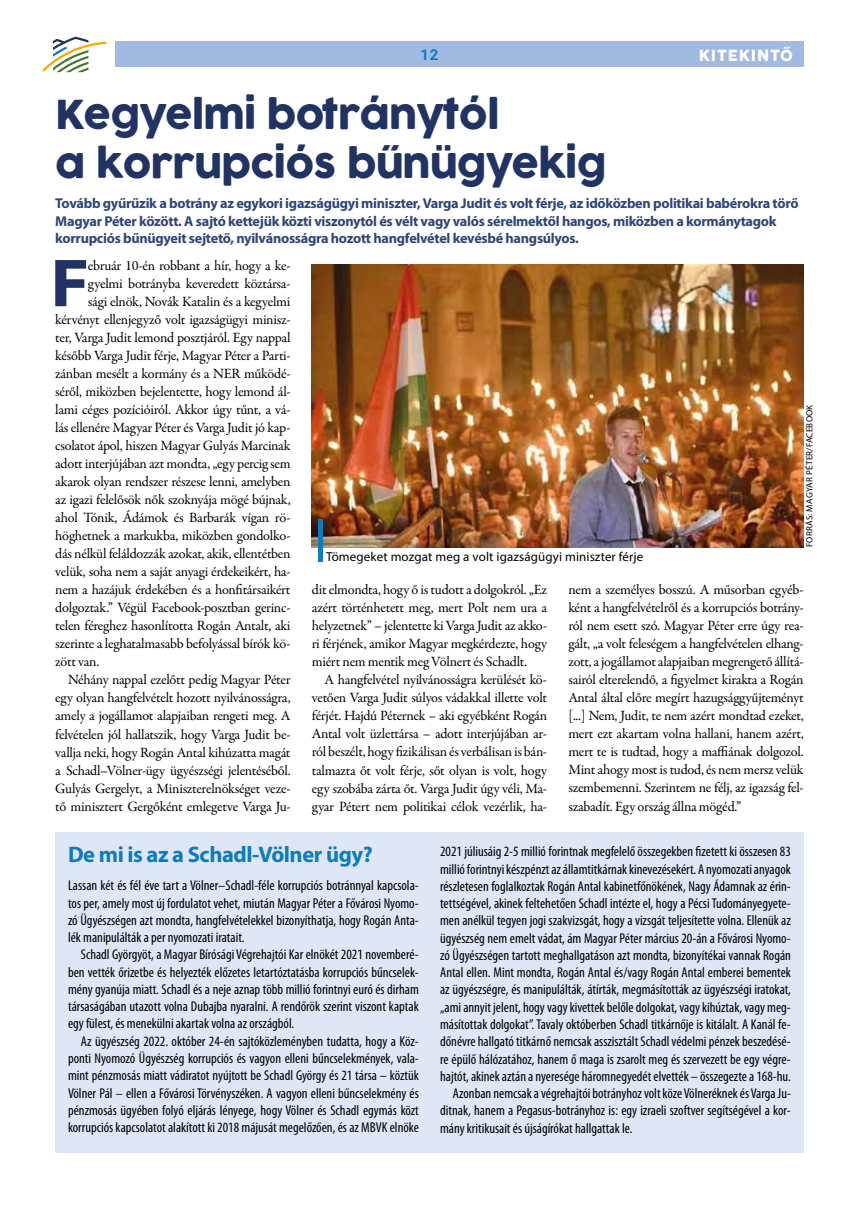
<style>
.page{position:relative;width:859px;height:1217px;background:#fff}
.page>*{position:absolute;margin:0;border:0;box-sizing:border-box;transform-origin:0 0}
.t1{font:900 64.95px "Roboto";color:#213363}
.t2{font:39px/49.5px "Cocogoose";letter-spacing:-.02em;color:#213363}
.t3{font:700 22.5px "Myriad Pro";letter-spacing:-.02em;color:#0c7cc1}
.t4{font:15px "Cocogoose";letter-spacing:.05em;color:#fff}
.t5{font:700 15px "Roboto";color:#0c7cc1}
.t6{font:14.25px/18px "Garamond Premr Pro";letter-spacing:-.02em;color:#000;text-align:justify}
.t7{font:condensed 14.25px/17.2px "Myriad Pro";color:#000;text-align:justify}
.t8{font:700 14.25px/17.2px "Myriad Pro";letter-spacing:-.02em;color:#2f4479}
.t9{font:12.9px "Myriad Pro";letter-spacing:.01em;color:#000}
.t10{font:9px "Myriad Pro";letter-spacing:.03em;color:#000}
</style>
<div class="page">
<div style="left:115px;top:41px;width:689px;height:26px;background:#a0bae2"></div>
<svg style="left:43px;top:37px;width:63px;height:35px"></svg>
<img style="left:312px;top:264px;width:492px;height:283px">
<div style="left:317px;top:518px;width:5px;height:43px;background:#0c7cc1"></div>
<div style="left:55px;top:832px;width:749px;height:320px;background:#dfe6f6"></div>
<p class="t5" style="left:420px;top:44px;width:19px">12</p>
<p class="t4" style="left:699px;top:45px;width:96px">KITEKINTŐ</p>
<h2 class="t2" style="left:55px;top:91px;width:553px">Kegyelmi botránytól<br>a korrupciós bűnügyekig</h2>
<p class="t8" style="left:55px;top:194px;width:745px">Tovább gyűrűzik a botrány az egykori igazságügyi miniszter, Varga Judit és volt férje, az időközben politikai babérokra törő<br>Magyar Péter között. A sajtó kettejük közti viszonytól és vélt vagy valós sérelmektől hangos, miközben a kormánytagok korrupciós bűnügyeit sejtető, nyilvánosságra hozott hangfelvétel kevésbé hangsúlyos.</p>
<h1 class="t1" style="left:52px;top:237px;width:37px">F</h1>
<p class="t6" style="left:88px;top:257px;width:204px">ebruár 10-én robbant a hír, hogy a ke-</p>
<p class="t6" style="left:88px;top:275px;width:204px">gyelmi botrányba keveredett köztársa-</p>
<p class="t6" style="left:88px;top:293px;width:204px">sági elnök, Novák Katalin és a kegyelmi</p>
<p class="t6" style="left:55px;top:311px;width:237px">kérvényt ellenjegyző volt igazságügyi minisz-</p>
<p class="t6" style="left:55px;top:329px;width:237px">ter, Varga Judit lemond posztjáról. Egy nappal</p>
<p class="t6" style="left:55px;top:347px;width:237px">később Varga Judit férje, Magyar Péter a Parti-</p>
<p class="t6" style="left:55px;top:365px;width:237px">zánban mesélt a kormány és a NER működé-</p>
<p class="t6" style="left:55px;top:383px;width:237px">séről, miközben bejelentette, hogy lemond ál-</p>
<p class="t6" style="left:55px;top:401px;width:237px">lami céges pozícióiról. Akkor úgy tűnt, a vá-</p>
<p class="t6" style="left:55px;top:419px;width:237px">lás ellenére Magyar Péter és Varga Judit jó kap-</p>
<p class="t6" style="left:55px;top:437px;width:237px">csolatot ápol, hiszen Magyar Gulyás Marcinak</p>
<p class="t6" style="left:55px;top:455px;width:237px">adott interjújában azt mondta, „egy percig sem</p>
<p class="t6" style="left:55px;top:473px;width:237px">akarok olyan rendszer részese lenni, amelyben</p>
<p class="t6" style="left:55px;top:491px;width:237px">az igazi felelősök nők szoknyája mögé bújnak,</p>
<p class="t6" style="left:55px;top:509px;width:237px">ahol Tónik, Ádámok és Barbarák vígan rö-</p>
<p class="t6" style="left:55px;top:527px;width:237px">höghetnek a markukba, miközben gondolko-</p>
<p class="t6" style="left:55px;top:545px;width:237px">dás nélkül feláldozzák azokat, akik, ellentétben</p>
<p class="t6" style="left:55px;top:563px;width:237px">velük, soha nem a saját anyagi érdekeikért, ha-</p>
<p class="t6" style="left:55px;top:581px;width:237px">nem a hazájuk érdekében és a honfitársaikért</p>
<p class="t6" style="left:55px;top:599px;width:237px">dolgoztak.” Végül Facebook-posztban gerinc-</p>
<p class="t6" style="left:55px;top:617px;width:237px">telen féreghez hasonlította Rogán Antalt, aki</p>
<p class="t6" style="left:55px;top:635px;width:237px">szerinte a leghatalmasabb befolyással bírók kö-</p>
<p class="t6" style="left:55px;top:653px;width:46px">zött van.</p>
<p class="t6" style="left:68px;top:671px;width:224px">Néhány nappal ezelőtt pedig Magyar Péter</p>
<p class="t6" style="left:55px;top:689px;width:237px">egy olyan hangfelvételt hozott nyilvánosságra,</p>
<p class="t6" style="left:55px;top:707px;width:237px">amely a jogállamot alapjaiban rengeti meg. A</p>
<p class="t6" style="left:55px;top:725px;width:237px">felvételen jól hallatszik, hogy Varga Judit be-</p>
<p class="t6" style="left:55px;top:743px;width:237px">vallja neki, hogy Rogán Antal kihúzatta magát</p>
<p class="t6" style="left:55px;top:761px;width:237px">a Schadl–Völner-ügy ügyészségi jelentéséből.</p>
<p class="t6" style="left:55px;top:779px;width:237px">Gulyás Gergelyt, a Miniszterelnökséget veze-</p>
<p class="t6" style="left:55px;top:797px;width:237px">tő minisztert Gergőként emlegetve Varga Ju-</p>
<p class="t10" style="left:804px;top:547px;width:144px;rotate:-90deg">FORRÁS: MAGYAR PÉTER/FACEBOOK</p>
<p class="t9" style="left:326px;top:549px;width:319px">Tömegeket mozgat meg a volt igazságügyi miniszter férje</p>
<p class="t6" style="left:568px;top:581px;width:237px">nem a személyes bosszú. A műsorban egyéb&shy;ként a hangfelvételről és a korrupciós botrány&shy;ról nem esett szó. Magyar Péter erre úgy rea&shy;gált, „a volt feleségem a hangfelvételen elhang&shy;zott, a jogállamot alapjaiban megrengető állítá&shy;sairól elterelendő, a figyelmet kirakta a Rogán Antal által előre megírt hazugsággyűjteményt [...] Nem, Judit, te nem azért mondtad ezeket, mert ezt akartam volna hallani, hanem azért, mert te is tudtad, hogy a maffiának dolgozol.<br>Mint ahogy most is tudod, és nem mersz velük szembemenni. Szerintem ne félj, az igazság fel&shy;szabadít. Egy ország állna mögéd.”</p>
<p class="t6" style="left:312px;top:581px;width:237px">dit elmondta, hogy ő is tudott a dolgokról. „Ez azért történhetett meg, mert Polt nem ura a helyzetnek” – jelentette ki Varga Judit az akko&shy;ri férjének, amikor Magyar megkérdezte, hogy miért nem mentik meg Völnert és Schadlt.</p>
<p class="t6" style="left:312px;top:671px;width:237px;text-indent:13px">A hangfelvétel nyilvánosságra kerülését kö&shy;vetően Varga Judit súlyos vádakkal illette volt férjét. Hajdú Péternek – aki egyébként Rogán Antal volt üzlettársa – adott interjújában ar&shy;ról beszélt, hogy fizikálisan és verbálisan is bán&shy;talmazta őt volt férje, sőt olyan is volt, hogy egy szobába zárta őt. Varga Judit úgy véli, Ma&shy;gyar Pétert nem politikai célok vezérlik, ha-</p>
<h3 class="t3" style="left:68px;top:839px;width:306px">De mi is az a Schadl-Völner ügy?</h3>
<p class="t7" style="left:68px;top:877px;width:352px">Lassan két és fél éve tart a Völner–Schadl-féle korrupciós botránnyal kapcsola&shy;tos per, amely most új fordulatot vehet, miután Magyar Péter a Fővárosi Nyomo&shy;zó Ügyészségen azt mondta, hangfelvételekkel bizonyíthatja, hogy Rogán Anta&shy;lék manipulálták a per nyomozati iratait.</p>
<p class="t7" style="left:68px;top:946px;width:352px;text-indent:13px">Schadl Györgyöt, a Magyar Bírósági Végrehajtói Kar elnökét 2021 novemberé&shy;ben vették őrizetbe és helyezték előzetes letartóztatásba korrupciós bűncselek&shy;mény gyanúja miatt. Schadl és a neje aznap több millió forintnyi euró és dirham társaságában utazott volna Dubajba nyaralni. A rendőrök szerint viszont kaptak egy fülest, és menekülni akartak volna az országból.</p>
<p class="t7" style="left:68px;top:1032px;width:352px;text-indent:13px">Az ügyészség 2022. október 24-én sajtóközleményben tudatta, hogy a Köz&shy;ponti Nyomozó Ügyészség korrupciós és vagyon elleni bűncselekmények, vala&shy;mint pénzmosás miatt vádiratot nyújtott be Schadl György és 21 társa – köztük Völner Pál – ellen a Fővárosi Törvényszéken. A vagyon elleni bűncselekmény és pénzmosás ügyében folyó eljárás lényege, hogy Völner és Schadl egymás közt korrupciós kapcsolatot alakított ki 2018 májusát megelőzően, és az MBVK elnöke</p>
<p class="t7" style="left:440px;top:843px;width:352px">2021 júliusáig 2-5 millió forintnak megfelelő összegekben fizetett ki összesen 83</p>
<p class="t7" style="left:440px;top:860px;width:352px">millió forintnyi készpénzt az államtitkárnak kinevezésekért. A nyomozati anyagok</p>
<p class="t7" style="left:440px;top:877px;width:352px">részletesen foglalkoztak Rogán Antal kabinetfőnökének, Nagy Ádamnak az érin-</p>
<p class="t7" style="left:440px;top:894px;width:352px">tettségével, akinek feltehetően Schadl intézte el, hogy a Pécsi Tudományegyete-</p>
<p class="t7" style="left:440px;top:912px;width:352px">men anélkül tegyen jogi szakvizsgát, hogy a vizsgát teljesítette volna. Ellenük az</p>
<p class="t7" style="left:440px;top:929px;width:352px">ügyészség nem emelt vádat, ám Magyar Péter március 20-án a Fővárosi Nyomo-</p>
<p class="t7" style="left:440px;top:946px;width:352px">zó Ügyészségen tartott meghallgatáson azt mondta, bizonyítékai vannak Rogán</p>
<p class="t7" style="left:440px;top:963px;width:352px">Antal ellen. Mint mondta, Rogán Antal és/vagy Rogán Antal emberei bementek</p>
<p class="t7" style="left:440px;top:981px;width:352px">az ügyészségre, és manipulálták, átírták, megmásították az ügyészségi iratokat,</p>
<p class="t7" style="left:440px;top:998px;width:352px">„ami annyit jelent, hogy vagy kivettek belőle dolgokat, vagy kihúztak, vagy meg-</p>
<p class="t7" style="left:440px;top:1015px;width:352px">másítottak dolgokat”. Tavaly októberben Schadl titkárnője is kitálalt. A Kanál fe-</p>
<p class="t7" style="left:440px;top:1032px;width:352px">dőnévre hallgató titkárnő nemcsak asszisztált Schadl védelmi pénzek beszedésé-</p>
<p class="t7" style="left:440px;top:1050px;width:352px">re épülő hálózatához, hanem ő maga is zsarolt meg és szervezett be egy végre-</p>
<p class="t7" style="left:440px;top:1067px;width:352px">hajtót, akinek aztán a nyeresége háromnegyedét elvették – összegezte a 168-hu.</p>
<p class="t7" style="left:453px;top:1084px;width:340px">Azonban nemcsak a végrehajtói botrányhoz volt köze Völneréknek és Varga Ju-</p>
<p class="t7" style="left:440px;top:1101px;width:352px">ditnak, hanem a Pegasus-botrányhoz is: egy izraeli szoftver segítségével a kor-</p>
<p class="t7" style="left:440px;top:1119px;width:194px">mány kritikusait és újságírókat hallgattak le.</p>
</div>
